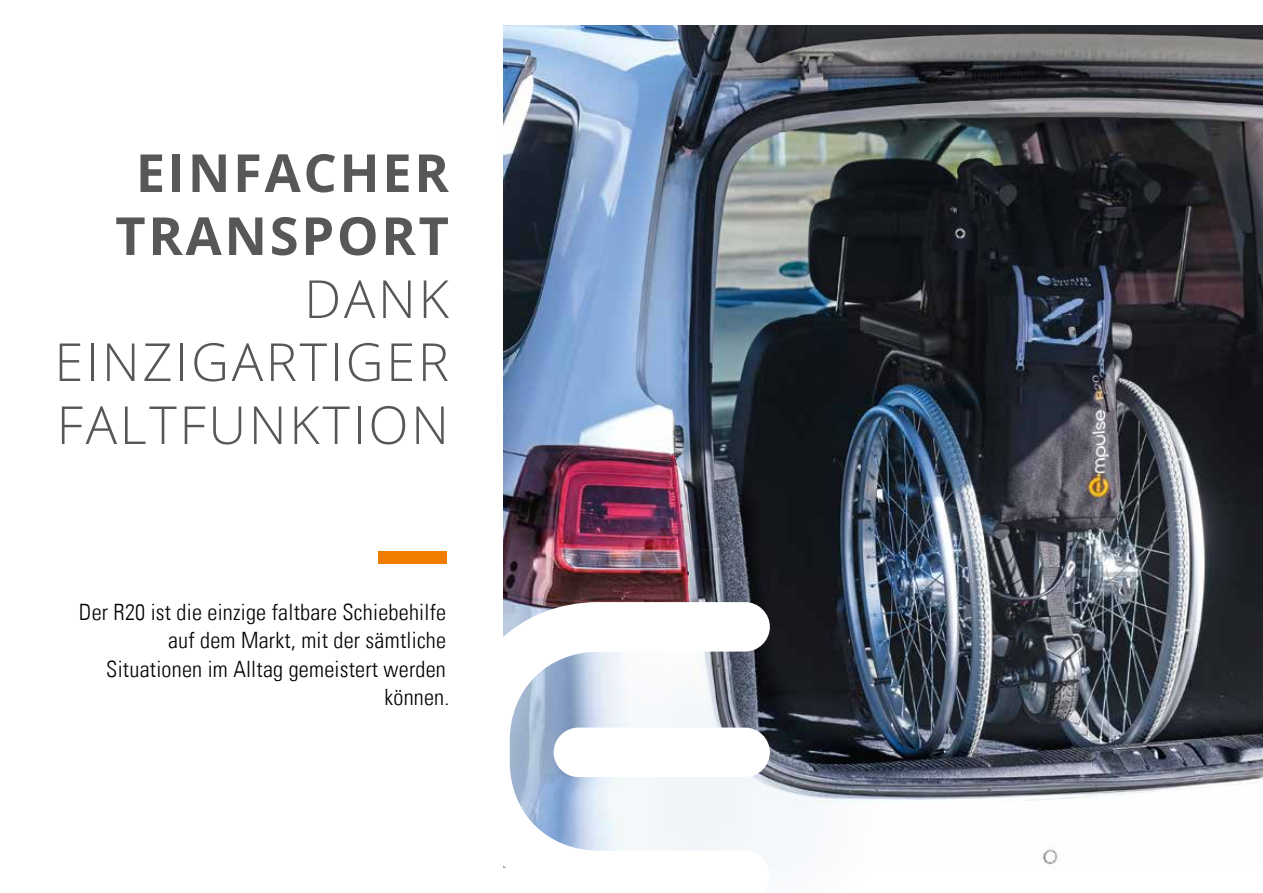
<style>
.page{position:relative;width:1263px;height:893px;background:#fff}
.page>*{position:absolute;margin:0;border:0;box-sizing:border-box;transform-origin:0 0}
.t1{font:300 52.5px/63px "Open Sans";letter-spacing:.05em;color:#575756;text-align:justify}
.t2{font:700 52.5px/63px "Open Sans";letter-spacing:.05em;color:#575756;text-align:center}
.t3{font:22.5px/28.5px "Univers Com 47 Light Cond";letter-spacing:.01em;color:#000;text-align:right}
</style>
<div class="page">
<img style="left:504px;top:26px;width:759px;height:839px">
<svg style="left:770px;top:608px;width:110px;height:257px"></svg>
<div style="left:379px;top:551px;width:68px;height:13px;background:#ef7d00"></div>
<svg style="left:503px;top:602px;width:267px;height:266px"></svg>
<h1 class="t2" style="left:115px;top:140px;width:335px">EINFACHER<br>TRANSPORT</h1>
<h1 class="t1" style="left:54px;top:266px;width:396px;text-indent:250px">DANK EINZIGARTIGER FALTFUNKTION</h1>
<p class="t3" style="left:79px;top:598px;width:372px">Der R20 ist die einzige faltbare Schiebehilfe auf dem Markt, mit der sämtliche<br>Situationen im Alltag gemeistert werden können.</p>
</div>
